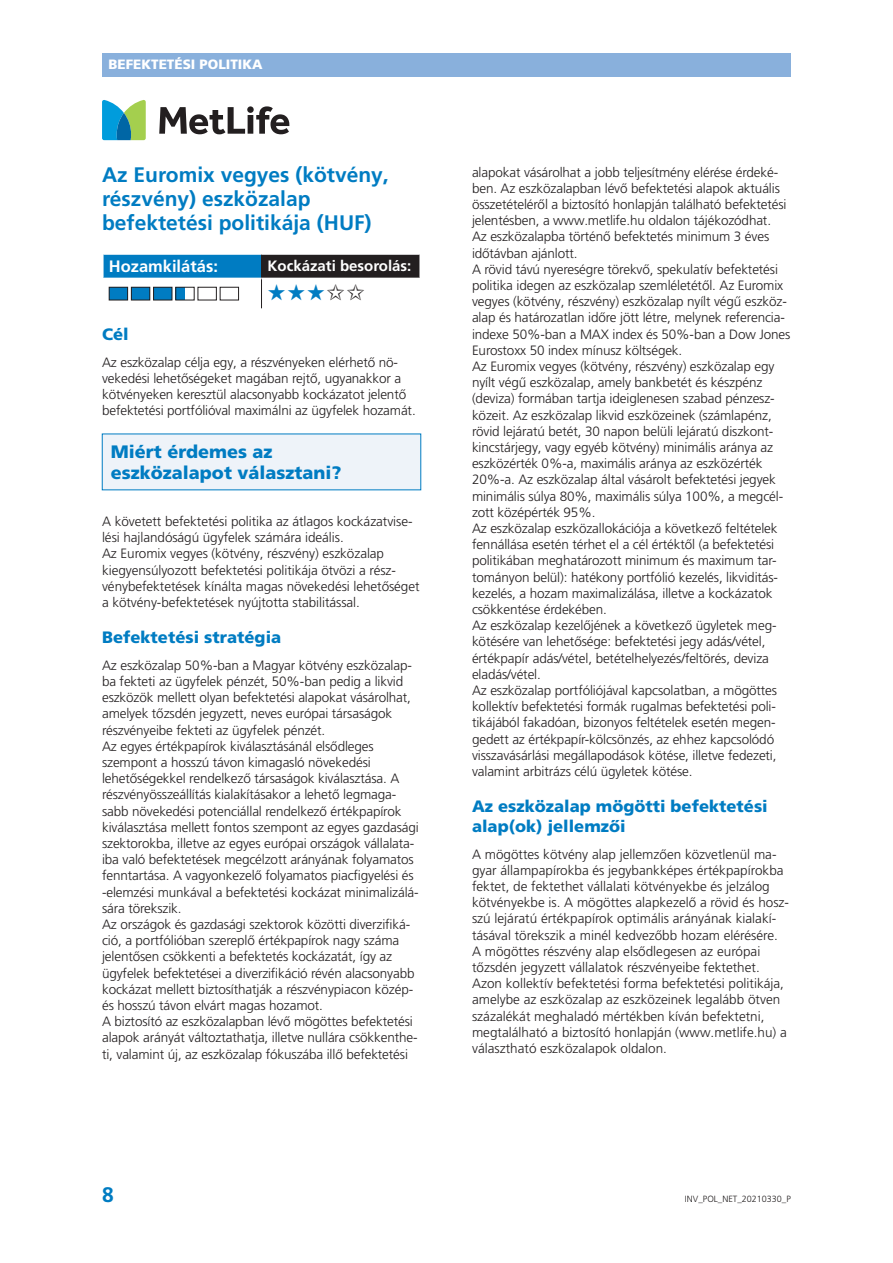
<style>
.page{position:relative;width:893px;height:1263px;background:#fff}
.page>*{position:absolute;margin:0;border:0;box-sizing:border-box;transform-origin:0 0}
.t1{font:22.5px "Zapf Dingbats";color:#007cc2}
.t2{font:700 21px/24px "Frutiger LT Pro";color:#007cc2}
.t3{font:900 18px/21px "Frutiger LT Pro";color:#007cc2}
.t4{font:900 16.5px/19.8px "Frutiger LT Pro";color:#007cc2}
.t5{font:700 16.5px "Frutiger LT Pro";color:#fff}
.t6{font:700 15px "Frutiger LT Pro";color:#fff}
.t7{font:300 13.5px/16.2px "Frutiger LT Pro";letter-spacing:-.01em;color:#231f20}
.t8{font:900 13.5px "Frutiger LT Pro";color:#fff}
.t9{font:300 9px "Frutiger LT Pro";color:#231f20}
</style>
<div class="page">
<div style="left:102px;top:53px;width:689px;height:24px;background:#89b0dc"></div>
<svg style="left:159px;top:106px;width:130px;height:28px"></svg>
<svg style="left:102px;top:100px;width:44px;height:40px"></svg>
<div style="left:103px;top:254px;width:158px;height:24px;background:#007cc2"></div>
<div style="left:261px;top:254px;width:159px;height:24px;background:#231f20"></div>
<hr style="left:261px;top:279px;width:1px;height:30px;background:#231f20">
<hr style="left:102px;top:253px;width:159px;height:2px;background:#fff">
<hr style="left:102px;top:255px;width:2px;height:23px;background:#fff">
<hr style="left:261px;top:253px;width:160px;height:2px;background:#fff">
<hr style="left:419px;top:255px;width:2px;height:23px;background:#fff">
<div style="left:109px;top:287px;width:19px;height:13px;background:#007cc2"></div>
<div style="left:109px;top:287px;width:19px;height:13px;border:1px solid #231f20"></div>
<div style="left:131px;top:287px;width:19px;height:13px;background:#007cc2"></div>
<div style="left:131px;top:287px;width:19px;height:13px;border:1px solid #231f20"></div>
<div style="left:154px;top:287px;width:18px;height:13px;background:#007cc2"></div>
<div style="left:153px;top:287px;width:19px;height:13px;border:1px solid #231f20"></div>
<div style="left:176px;top:287px;width:9px;height:13px;background:#007cc2"></div>
<div style="left:175px;top:287px;width:20px;height:13px;border:1px solid #231f20"></div>
<div style="left:198px;top:287px;width:19px;height:13px;border:1px solid #231f20"></div>
<div style="left:220px;top:287px;width:19px;height:13px;border:1px solid #231f20"></div>
<div style="left:102px;top:434px;width:319px;height:56px;background:#eef3f9"></div>
<p class="t8" style="left:108px;top:57px;width:156px">BEFEKTETÉSI POLITIKA</p>
<h2 class="t2" style="left:102px;top:163px;width:288px">Az Euromix vegyes (kötvény, részvény) eszközalap befektetési politikája (HUF)</h2>
<p class="t5" style="left:109px;top:257px;width:111px">Hozamkilátás:</p>
<p class="t6" style="left:267px;top:257px;width:145px">Kockázati besorolás:</p>
<h1 class="t1" style="left:267px;top:281px;width:59px">★★★</h1>
<p class="t4" style="left:102px;top:324px;width:28px">Cél</p>
<p class="t7" style="left:102px;top:354px;width:315px">Az eszközalap célja egy, a részvényeken elérhető nö&shy;vekedési lehetőségeket magában rejtő, ugyanakkor a kötvényeken keresztül alacsonyabb kockázatot jelentő befektetési portfólióval maximálni az ügyfelek hozamát.</p>
<h3 class="t3" style="left:111px;top:441px;width:232px">Miért érdemes az eszközalapot választani?</h3>
<p class="t7" style="left:102px;top:513px;width:319px">A követett befektetési politika az átlagos kockázatvise&shy;lési hajlandóságú ügyfelek számára ideális.<br>Az Euromix vegyes (kötvény, részvény) eszközalap kiegyensúlyozott befektetési politikája ötvözi a rész&shy;vénybefektetések kínálta magas növekedési lehetőséget a kötvény-befektetések nyújtotta stabilitással.</p>
<p class="t4" style="left:102px;top:627px;width:181px">Befektetési stratégia</p>
<p class="t7" style="left:102px;top:657px;width:318px">Az eszközalap 50%-ban a Magyar kötvény eszközalap&shy;ba fekteti az ügyfelek pénzét, 50%-ban pedig a likvid eszközök mellett olyan befektetési alapokat vásárolhat, amelyek tőzsdén jegyzett, neves európai társaságok részvényeibe fekteti az ügyfelek pénzét.<br>Az egyes értékpapírok kiválasztásánál elsődleges szempont a hosszú távon kimagasló növekedési lehetőségekkel rendelkező társaságok kiválasztása. A részvényösszeállítás kialakításakor a lehető legmaga&shy;sabb növekedési potenciállal rendelkező értékpapírok kiválasztása mellett fontos szempont az egyes gazdasági szektorokba, illetve az egyes európai országok vállalata&shy;iba való befektetések megcélzott arányának folyamatos fenntartása. A vagyonkezelő folyamatos piacfigyelési és -elemzési munkával a befektetési kockázat minimalizálá&shy;sára törekszik.<br>Az országok és gazdasági szektorok közötti diverzifiká&shy;ció, a portfólióban szereplő értékpapírok nagy száma jelentősen csökkenti a befektetés kockázatát, így az ügyfelek befektetései a diverzifikáció révén alacsonyabb kockázat mellett biztosíthatják a részvénypiacon közép&shy;és hosszú távon elvárt magas hozamot.<br>A biztosító az eszközalapban lévő mögöttes befektetési alapok arányát változtathatja, illetve nullára csökkenthe&shy;ti, valamint új, az eszközalap fókuszába illő befektetési</p>
<h2 class="t2" style="left:102px;top:1183px;width:13px">8</h2>
<p class="t7" style="left:472px;top:164px;width:320px">alapokat vásárolhat a jobb teljesítmény elérése érdeké&shy;ben. Az eszközalapban lévő befektetési alapok aktuális összetételéről a biztosító honlapján található befektetési jelentésben, a www.metlife.hu oldalon tájékozódhat.<br>Az eszközalapba történő befektetés minimum 3 éves időtávban ajánlott.<br>A rövid távú nyereségre törekvő, spekulatív befektetési politika idegen az eszközalap szemléletétől. Az Euromix vegyes (kötvény, részvény) eszközalap nyílt végű eszköz&shy;alap és határozatlan időre jött létre, melynek referencia&shy;indexe 50%-ban a MAX index és 50%-ban a Dow Jones Eurostoxx 50 index mínusz költségek.<br>Az Euromix vegyes (kötvény, részvény) eszközalap egy nyílt végű eszközalap, amely bankbetét és készpénz (deviza) formában tartja ideiglenesen szabad pénzesz&shy;közeit. Az eszközalap likvid eszközeinek (számlapénz, rövid lejáratú betét, 30 napon belüli lejáratú diszkont&shy;kincstárjegy, vagy egyéb kötvény) minimális aránya az eszközérték 0%-a, maximális aránya az eszközérték 20%-a. Az eszközalap által vásárolt befektetési jegyek minimális súlya 80%, maximális súlya 100%, a megcél&shy;zott középérték 95%.<br>Az eszközalap eszközallokációja a következő feltételek fennállása esetén térhet el a cél értéktől (a befektetési politikában meghatározott minimum és maximum tar&shy;tományon belül): hatékony portfólió kezelés, likviditás&shy;kezelés, a hozam maximalizálása, illetve a kockázatok csökkentése érdekében.<br>Az eszközalap kezelőjének a következő ügyletek meg&shy;kötésére van lehetősége: befektetési jegy adás/vétel, értékpapír adás/vétel, betételhelyezés/feltörés, deviza eladás/vétel.<br>Az eszközalap portfóliójával kapcsolatban, a mögöttes kollektív befektetési formák rugalmas befektetési poli&shy;tikájából fakadóan, bizonyos feltételek esetén megen&shy;gedett az értékpapír-kölcsönzés, az ehhez kapcsolódó visszavásárlási megállapodások kötése, illetve fedezeti, valamint arbitrázs célú ügyletek kötése.</p>
<p class="t4" style="left:472px;top:796px;width:297px">Az eszközalap mögötti befektetési alap(ok) jellemzői</p>
<p class="t7" style="left:472px;top:846px;width:319px">A mögöttes kötvény alap jellemzően közvetlenül ma&shy;gyar állampapírokba és jegybankképes értékpapírokba fektet, de fektethet vállalati kötvényekbe és jelzálog kötvényekbe is. A mögöttes alapkezelő a rövid és hos - szú lejáratú értékpapírok optimális arányának kialakí&shy;tásával törekszik a minél kedvezőbb hozam elérésére.<br>A mögöttes részvény alap elsődlegesen az európai tőzsdén jegyzett vállalatok részvényeibe fektethet.<br>Azon kollektív befektetési forma befektetési politikája, amelybe az eszközalap az eszközeinek legalább ötven százalékát meghaladó mértékben kíván befektetni, megtalálható a biztosító honlapján (www.metlife.hu) a választható eszközalapok oldalon.</p>
<p class="t9" style="left:685px;top:1193px;width:108px">INV_POL_NET_20210330_P</p>
</div>
